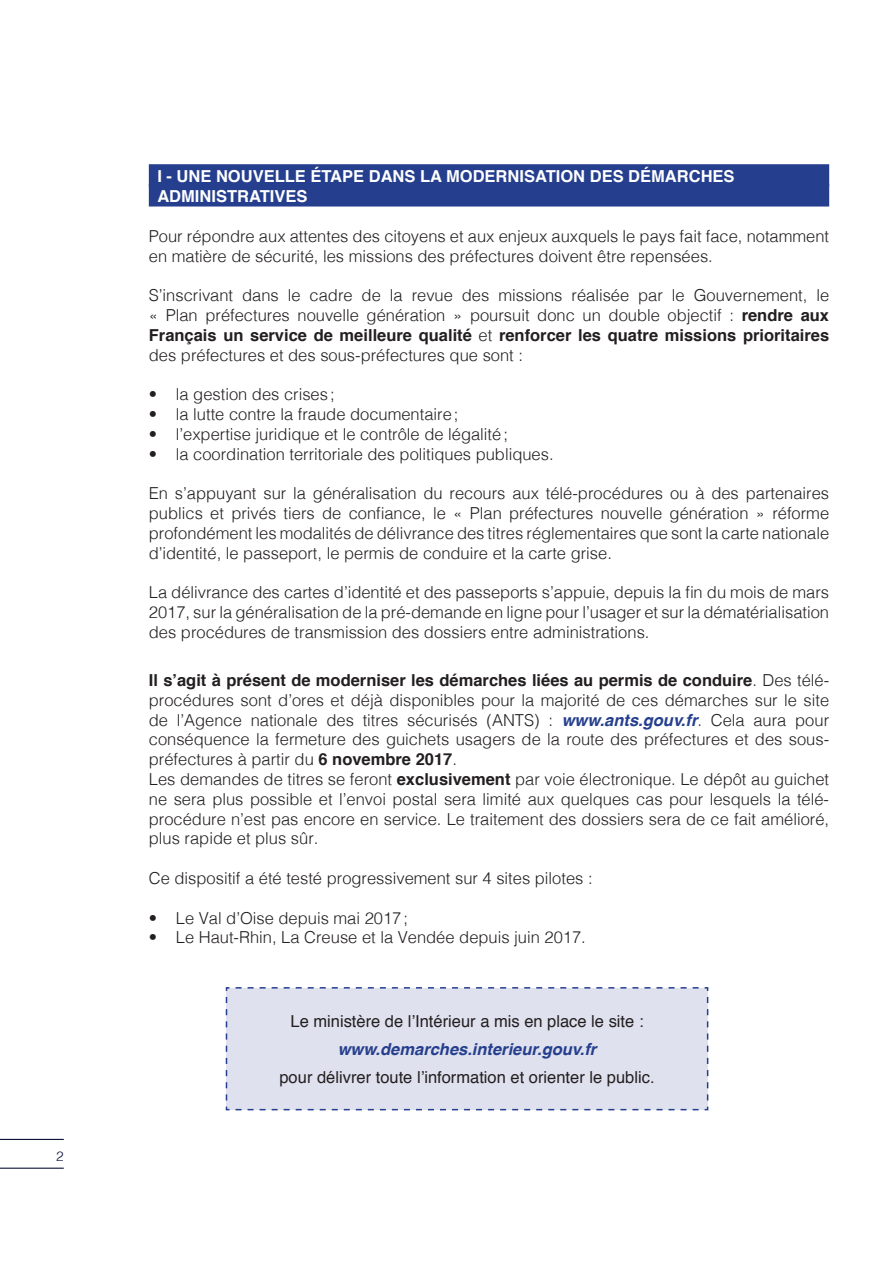
<style>
.page{position:relative;width:893px;height:1263px;background:#fff}
.page>*{position:absolute;margin:0;border:0;box-sizing:border-box;transform-origin:0 0}
.t1{font:300 16.5px/19.8px "Helvetica";color:#231f20;text-align:justify}
.t2{font:16.5px "Helvetica";color:#231f20}
.t3{font:700 16.5px/19.8px "Helvetica";color:#fff}
.t4{font:italic 700 16.5px "Helvetica";color:#253f8e}
.t5{font:300 13.5px "Helvetica";color:#0b1439}
.s1{font-weight:700}
.s2{font-weight:700;font-style:italic;color:#253f8e}
</style>
<div class="page">
<hr style="left:0;top:1139px;width:64px;height:1px;background:#0b1439">
<hr style="left:0;top:1167px;width:64px;height:2px;background:#0b1439">
<div style="left:149px;top:164px;width:680px;height:23px;background:#253f8e"></div>
<div style="left:149px;top:184px;width:680px;height:23px;background:#253f8e"></div>
<div style="left:225px;top:987px;width:484px;height:124px;background:#e0e1ee"></div>
<p class="t5" style="left:56px;top:1145px;width:9px">2</p>
<p class="t3" style="left:157px;top:167px;width:579px">I - UNE NOUVELLE ÉTAPE DANS LA MODERNISATION DES DÉMARCHES<br>ADMINISTRATIVES</p>
<p class="t1" style="left:149px;top:225px;width:682px">Pour répondre aux attentes des citoyens et aux enjeux auxquels le pays fait face, notamment en matière de sécurité, les missions des préfectures doivent être repensées.</p>
<p class="t1" style="left:149px;top:284px;width:682px">S’inscrivant dans le cadre de la revue des missions réalisée par le Gouvernement, le « Plan préfectures nouvelle génération » poursuit donc un double objectif : <span class="s1">rendre aux Français un service de meilleure qualité</span> et <span class="s1">renforcer les quatre missions prioritaires </span>des préfectures et des sous-préfectures que sont :</p>
<p class="t1" style="left:149px;top:383px;width:187px">• la gestion des crises;</p>
<p class="t1" style="left:149px;top:403px;width:311px">• la lutte contre la fraude documentaire;</p>
<p class="t1" style="left:149px;top:423px;width:361px">• l’expertise juridique et le contrôle de légalité;</p>
<p class="t1" style="left:149px;top:443px;width:406px">• la coordination territoriale des politiques publiques.</p>
<p class="t1" style="left:149px;top:482px;width:682px">En s’appuyant sur la généralisation du recours aux télé-procédures ou à des partenaires publics et privés tiers de confiance, le « Plan préfectures nouvelle génération » réforme profondément les modalités de délivrance des titres réglementaires que sont la carte nationale d’identité, le passeport, le permis de conduire et la carte grise.</p>
<p class="t1" style="left:149px;top:581px;width:682px">La délivrance des cartes d’identité et des passeports s’appuie, depuis la fin du mois de mars 2017, sur la généralisation de la pré-demande en ligne pour l’usager et sur la dématérialisation des procédures de transmission des dossiers entre administrations.</p>
<p class="t1" style="left:149px;top:669px;width:682px;text-align:left"><span class="s1">Il s’agit à présent de moderniser les démarches liées au permis de conduire</span>. Des télé&shy;procédures sont d’ores et déjà disponibles pour la majorité de ces démarches sur le site de l’Agence nationale des titres sécurisés (ANTS) : <span class="s2">www.ants.gouv.fr</span>. Cela aura pour conséquence la fermeture des guichets usagers de la route des préfectures et des sous&shy;préfectures à partir du <span class="s1">6 novembre 2017</span>.<br>Les demandes de titres se feront <span class="s1">exclusivement</span> par voie électronique. Le dépôt au guichet ne sera plus possible et l’envoi postal sera limité aux quelques cas pour lesquels la télé&shy;procédure n’est pas encore en service. Le traitement des dossiers sera de ce fait amélioré, plus rapide et plus sûr.</p>
<p class="t1" style="left:149px;top:867px;width:445px">Ce dispositif a été testé progressivement sur 4 sites pilotes :</p>
<p class="t1" style="left:149px;top:907px;width:261px">• Le Val d’Oise depuis mai 2017;</p>
<p class="t1" style="left:149px;top:926px;width:438px">• Le Haut-Rhin, La Creuse et la Vendée depuis juin 2017.</p>
<p class="t2" style="left:290px;top:1008px;width:355px">Le ministère de l’Intérieur a mis en place le site :</p>
<p class="t4" style="left:338px;top:1035px;width:260px">www.demarches.interieur.gouv.fr</p>
<p class="t2" style="left:279px;top:1065px;width:377px">pour délivrer toute l’information et orienter le public.</p>
</div>
